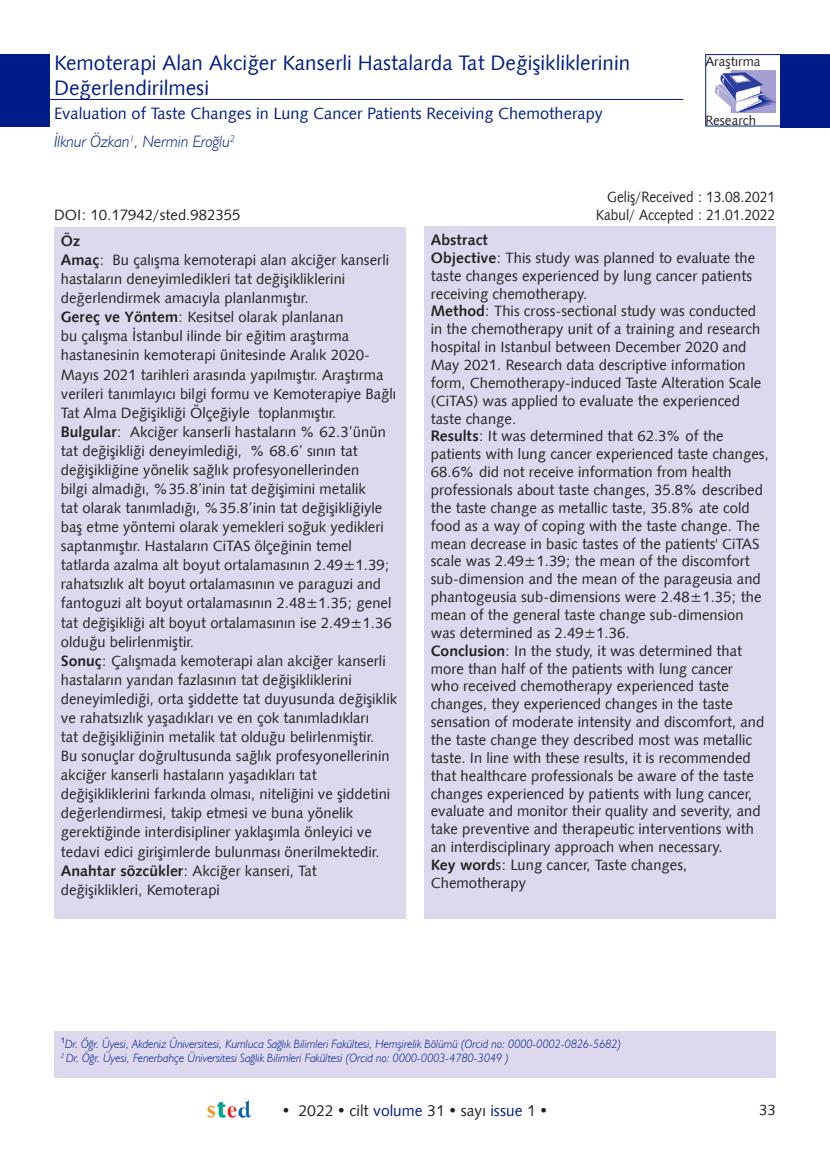
<style>
.page{position:relative;width:830px;height:1170px;background:#fff}
.page>*{position:absolute;margin:0;border:0;box-sizing:border-box;transform-origin:0 0}
.t1{font:21px "Humanist 531 BT Roman A";color:#001c88}
.t2{font:16.5px "Humanist 531 BT Roman A";color:#001c88}
.t3{font:italic 300 16.5px "Humanist 521 BT";color:#001c88}
.t4{font:15.75px "Humanist 531 BT Roman A";color:#231f20}
.t5{font:15px/17.9px "Humanist 531 BT Roman A";color:#231f20}
.t6{font:15px "Humanist 531 BT Roman A";color:#231f20;scale:.92 1}
.t7{font:15px "Humanist 531 BT Bold A";color:#231f20}
.t8{font:13.5px "Humanist 531 BT Roman A";color:#231f20}
.t9{font:italic 300 12px "Humanist 521 BT";color:#001c88}
.s1{font-family:"Humanist 531 BT Bold A"}
.s2{color:#001c88}
</style>
<div class="page">
<img style="left:208px;top:1100px;width:42px;height:16px">
<div style="left:705px;top:54px;width:124px;height:72px;border:1px solid #001c88"></div>
<hr style="left:44px;top:99px;width:639px;height:1px;background:#001c88">
<div style="left:0;top:54px;width:50px;height:73px;background:#001c88"></div>
<img style="left:715px;top:70px;width:59px;height:43px">
<div style="left:54px;top:228px;width:352px;height:691px;background:#ddd8ee"></div>
<div style="left:424px;top:227px;width:351px;height:692px;background:#ddd8ee"></div>
<div style="left:54px;top:1030px;width:720px;height:47px;background:#ddd8ee"></div>
<div style="left:779px;top:55px;width:50px;height:72px;background:#001c88"></div>
<p class="t1" style="left:54px;top:49px;width:577px">Kemoterapi Alan Akciğer Kanserli Hastalarda Tat Değişikliklerinin</p>
<p class="t1" style="left:54px;top:75px;width:156px">Değerlendirilmesi</p>
<p class="t2" style="left:54px;top:103px;width:550px">Evaluation of Taste Changes in Lung Cancer Patients Receiving Chemotherapy</p>
<p class="t3" style="left:54px;top:131px;width:182px">İlknur Özkan<sup>1</sup>, Nermin Eroğlu<sup>2</sup></p>
<p class="t8" style="left:705px;top:52px;width:57px">Araştırma</p>
<p class="t8" style="left:705px;top:112px;width:52px">Research</p>
<p class="t5" style="left:54px;top:205px;width:188px">DOI: 10.17942/sted.982355</p>
<p class="t7" style="left:61px;top:231px;width:21px">Öz</p>
<p class="t5" style="left:61px;top:250px;width:329px;line-height:19px"><span class="s1">Amaç</span>: Bu çalışma kemoterapi alan akciğer kanserli hastaların deneyimledikleri tat değişikliklerini değerlendirmek amacıyla planlanmıştır.</p>
<p class="t5" style="left:61px;top:307px;width:337px;line-height:19px"><span class="s1">Gereç ve Yöntem</span>: Kesitsel olarak planlanan<br>bu çalışma İstanbul ilinde bir eğitim araştırma hastanesinin kemoterapi ünitesinde Aralık 2020- Mayıs 2021 tarihleri arasında yapılmıştır. Araştırma verileri tanımlayıcı bilgi formu ve Kemoterapiye Bağlı Tat Alma Değişikliği Ölçeğiyle toplanmıştır.</p>
<p class="t5" style="left:61px;top:421px;width:332px;line-height:19px"><span class="s1">Bulgular</span>: Akciğer kanserli hastaların % 62.3’ünün tat değişikliği deneyimlediği, % 68.6’ sının tat değişikliğine yönelik sağlık profesyonellerinden<br>bilgi almadığı, %35.8’inin tat değişimini metalik<br>tat olarak tanımladığı, %35.8’inin tat değişikliğiyle baş etme yöntemi olarak yemekleri soğuk yedikleri saptanmıştır. Hastaların CiTAS ölçeğinin temel tatlarda azalma alt boyut ortalamasının 2.49±1.39; rahatsızlık alt boyut ortalamasının ve paraguzi and fantoguzi alt boyut ortalamasının 2.48±1.35; genel tat değişikliği alt boyut ortalamasının ise 2.49±1.36 olduğu belirlenmiştir.</p>
<p class="t5" style="left:61px;top:650px;width:337px;line-height:19px"><span class="s1">Sonuç</span>: Çalışmada kemoterapi alan akciğer kanserli hastaların yarıdan fazlasının tat değişikliklerini deneyimlediği, orta şiddette tat duyusunda değişiklik ve rahatsızlık yaşadıkları ve en çok tanımladıkları<br>tat değişikliğinin metalik tat olduğu belirlenmiştir.<br>Bu sonuçlar doğrultusunda sağlık profesyonellerinin akciğer kanserli hastaların yaşadıkları tat değişikliklerini farkında olması, niteliğini ve şiddetini değerlendirmesi, takip etmesi ve buna yönelik gerektiğinde interdisipliner yaklaşımla önleyici ve tedavi edici girişimlerde bulunması önerilmektedir.</p>
<p class="t5" style="left:61px;top:860px;width:257px;line-height:19px"><span class="s1">Anahtar sözcükler</span>: Akciğer kanseri, Tat değişiklikleri, Kemoterapi</p>
<p class="t6" style="left:607px;top:187px;width:184px">Geliş/Received : 13.08.2021</p>
<p class="t6" style="left:595px;top:205px;width:196px">Kabul/ Accepted : 21.01.2022</p>
<p class="t7" style="left:430px;top:230px;width:59px">Abstract</p>
<p class="t5" style="left:430px;top:248px;width:326px"><span class="s1">Objective</span>: This study was planned to evaluate the taste changes experienced by lung cancer patients receiving chemotherapy.</p>
<p class="t5" style="left:430px;top:302px;width:332px"><span class="s1">Method</span>: This cross-sectional study was conducted in the chemotherapy unit of a training and research hospital in Istanbul between December 2020 and May 2021. Research data descriptive information form, Chemotherapy-induced Taste Alteration Scale (CiTAS) was applied to evaluate the experienced taste change.</p>
<p class="t5" style="left:430px;top:427px;width:339px"><span class="s1">Results</span>: It was determined that 62.3% of the patients with lung cancer experienced taste changes, 68.6% did not receive information from health professionals about taste changes, 35.8% described the taste change as metallic taste, 35.8% ate cold food as a way of coping with the taste change. The mean decrease in basic tastes of the patients' CiTAS scale was 2.49±1.39; the mean of the discomfort sub-dimension and the mean of the parageusia and phantogeusia sub-dimensions were 2.48±1.35; the mean of the general taste change sub-dimension was determined as 2.49±1.36.</p>
<p class="t5" style="left:430px;top:641px;width:335px"><span class="s1">Conclusion</span>: In the study, it was determined that more than half of the patients with lung cancer who received chemotherapy experienced taste changes, they experienced changes in the taste sensation of moderate intensity and discomfort, and the taste change they described most was metallic taste. In line with these results, it is recommended that healthcare professionals be aware of the taste changes experienced by patients with lung cancer, evaluate and monitor their quality and severity, and take preventive and therapeutic interventions with an interdisciplinary approach when necessary.</p>
<p class="t5" style="left:430px;top:855px;width:258px"><span class="s1">Key word</span>s: Lung cancer, Taste changes,<br>Chemotherapy</p>
<p class="t9" style="left:61px;top:1036px;width:561px"><sup>1</sup>Dr. Öğr. Üyesi, Akdeniz Üniversitesi, Kumluca Sağlık Bilimleri Fakültesi, Hemşirelik Bölümü (Orcid no: 0000-0002-0826-5682)</p>
<p class="t9" style="left:61px;top:1050px;width:449px"><sup>2</sup> Dr. Öğr. Üyesi, Fenerbahçe Üniversitesi Sağlık Bilimleri Fakültesi (Orcid no: 0000-0003-4780-3049 )</p>
<p class="t4" style="left:282px;top:1100px;width:266px">• 2022 • cilt <span class="s2">volume</span> 31 • sayı <span class="s2">issue</span> 1 •</p>
<p class="t5" style="left:758px;top:1100px;width:18px">33</p>
</div>
